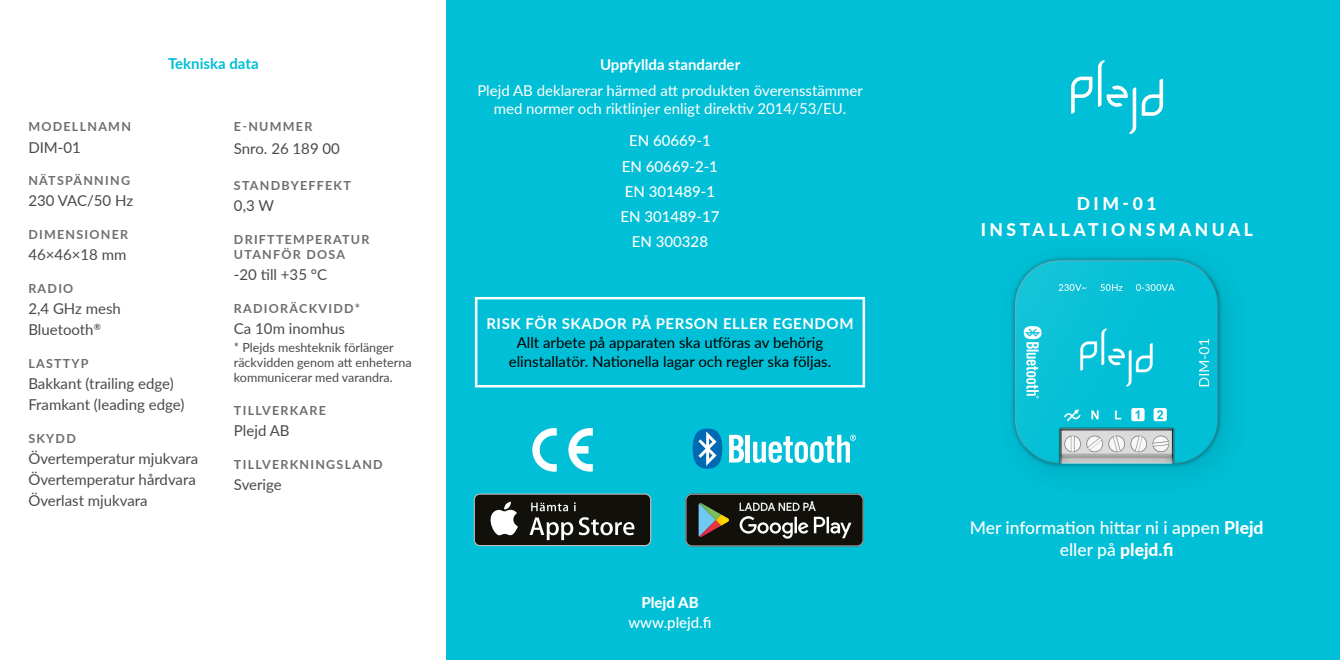
<style>
.page{position:relative;width:1340px;height:660px;background:#fff}
.page>*{position:absolute;margin:0;border:0;box-sizing:border-box;transform-origin:0 0}
.t1{font:500 17.5px/22.5px "Lato";color:#fff;text-align:center}
.t2{font:800 17.5px "Lato";letter-spacing:.2em;color:#fff}
.Tabell{font:15px "Lato";color:#4a4a49}
.t3{font:15px/18.8px "Lato";color:#fff;text-align:center}
.t4{font:15px/18.8px "Lato";color:#000;text-align:center}
.t5{font:500 15px "Lato";color:#fff}
.t6{font:700 15px "Lato";letter-spacing:.04em;color:#fff}
.t7{font:700 15px "Lato";color:#fff}
.t8{font:700 15px "Lato";color:#00bfd6}
.t9{font:800 15px "Lato";color:#fff}
.Teknisk_rubrik{font:700 12.5px/15px "Lato";letter-spacing:.1em;color:#706f6f}
.Tabell-2{font:12.5px/15px "Lato";color:#4a4a49}
.s1{font-weight:800}
</style>
<div class="page">
<div style="left:446px;top:0;width:893px;height:659px;background:#00bfd6"></div>
<svg style="left:474px;top:493px;width:177px;height:52px"></svg>
<div style="left:475px;top:494px;width:175px;height:50px;background:#12100b;border-radius:5px"></div>
<svg style="left:490px;top:501px;width:28px;height:34px"></svg>
<svg style="left:529px;top:502px;width:105px;height:37px"></svg>
<svg style="left:685px;top:493px;width:101px;height:53px;background:#393c36"></svg>
<svg style="left:474px;top:296px;width:312px;height:92px"></svg>
<img style="left:786px;top:79px;width:443px;height:468px">
<svg style="left:1071px;top:60px;width:92px;height:74px"></svg>
<svg style="left:729px;top:434px;width:15px;height:28px"></svg>
<div style="left:745px;top:434px;width:5px;height:28px;background:#fff"></div>
<svg style="left:753px;top:434px;width:103px;height:28px"></svg>
<svg style="left:692px;top:428px;width:30px;height:40px"></svg>
<svg style="left:533px;top:428px;width:23px;height:42px"></svg>
<svg style="left:568px;top:428px;width:24px;height:42px"></svg>
<h1 class="t8" style="left:168px;top:52px;width:92px">Tekniska data</h1>
<p class="Teknisk_rubrik" style="left:28px;top:119px;width:104px">MODELLNAMN</p>
<p class="Tabell" style="left:28px;top:136px;width:54px">DIM-01</p>
<p class="Teknisk_rubrik" style="left:28px;top:172px;width:103px">NÄTSPÄNNING</p>
<p class="Tabell" style="left:28px;top:190px;width:106px">230 VAC/50 Hz</p>
<p class="Teknisk_rubrik" style="left:28px;top:226px;width:101px">DIMENSIONER</p>
<p class="Tabell" style="left:28px;top:244px;width:100px">46×46×18 mm</p>
<p class="Teknisk_rubrik" style="left:28px;top:280px;width:47px">RADIO</p>
<p class="Tabell" style="left:28px;top:297px;width:94px">2,4 GHz mesh</p>
<p class="Tabell" style="left:28px;top:318px;width:74px">Bluetooth<sup>®</sup></p>
<p class="Teknisk_rubrik" style="left:28px;top:355px;width:62px">LASTTYP</p>
<p class="Tabell" style="left:28px;top:372px;width:147px">Bakkant (trailing edge)</p>
<p class="Tabell" style="left:28px;top:393px;width:158px">Framkant (leading edge)</p>
<p class="Teknisk_rubrik" style="left:28px;top:430px;width:49px">SKYDD</p>
<p class="Tabell" style="left:28px;top:447px;width:171px">Övertemperatur mjukvara</p>
<p class="Tabell" style="left:28px;top:468px;width:169px">Övertemperatur hårdvara</p>
<p class="Tabell" style="left:28px;top:489px;width:121px">Överlast mjukvara</p>
<p class="Teknisk_rubrik" style="left:234px;top:119px;width:80px">E-NUMMER</p>
<p class="Tabell" style="left:234px;top:137px;width:107px">Snro. 26 189 00</p>
<p class="Teknisk_rubrik" style="left:234px;top:177px;width:118px">STANDBYEFFEKT</p>
<p class="Tabell" style="left:234px;top:195px;width:41px">0,3 W</p>
<p class="Teknisk_rubrik" style="left:234px;top:231px;width:137px">DRIFTTEMPERATUR<br>UTANFÖR DOSA</p>
<p class="Tabell" style="left:234px;top:263px;width:95px">-20 till +35 °C</p>
<p class="Teknisk_rubrik" style="left:234px;top:300px;width:128px">RADIORÄCKVIDD*</p>
<p class="Tabell" style="left:234px;top:317px;width:112px">Ca 10m inomhus</p>
<p class="Tabell-2" style="left:234px;top:339px;width:179px">* Plejds meshteknik förlänger räckvidden genom att enheterna kommunicerar med varandra.</p>
<p class="Teknisk_rubrik" style="left:234px;top:402px;width:93px">TILLVERKARE</p>
<p class="Tabell" style="left:234px;top:419px;width:57px">Plejd AB</p>
<p class="Teknisk_rubrik" style="left:234px;top:456px;width:150px">TILLVERKNINGSLAND</p>
<p class="Tabell" style="left:234px;top:473px;width:49px">Sverige</p>
<h1 class="t7" style="left:600px;top:53px;width:142px">Uppfyllda standarder</h1>
<p class="t3" style="left:477px;top:80px;width:387px">Plejd AB deklarerar härmed att produkten överensstämmer med normer och riktlinjer enligt direktiv 2014/53/EU.</p>
<p class="t5" style="left:629px;top:130px;width:83px">EN 60669-1</p>
<p class="t5" style="left:622px;top:155px;width:97px">EN 60669-2-1</p>
<p class="t5" style="left:624px;top:180px;width:92px">EN 301489-1</p>
<p class="t5" style="left:620px;top:205px;width:101px">EN 301489-17</p>
<p class="t5" style="left:632px;top:230px;width:78px">EN 300328</p>
<h1 class="t6" style="left:486px;top:313px;width:368px">RISK FÖR SKADOR PÅ PERSON ELLER EGENDOM</h1>
<p class="t4" style="left:509px;top:332px;width:324px">Allt arbete på apparaten ska utföras av behörig elinstallatör. Nationella lagar och regler ska följas.</p>
<p class="t9" style="left:641px;top:591px;width:59px">Plejd AB</p>
<p class="t5" style="left:628px;top:611px;width:85px">www.plejd.fi</p>
<h1 class="t2" style="left:1076px;top:190px;width:81px">DIM-01</h1>
<h1 class="t2" style="left:980px;top:216px;width:274px">INSTALLATIONSMANUAL</h1>
<p class="t1" style="left:969px;top:514px;width:295px">Mer information hittar ni i appen <span class="s1">Plejd </span>eller på <span class="s1">plejd.fi</span></p>
</div>
